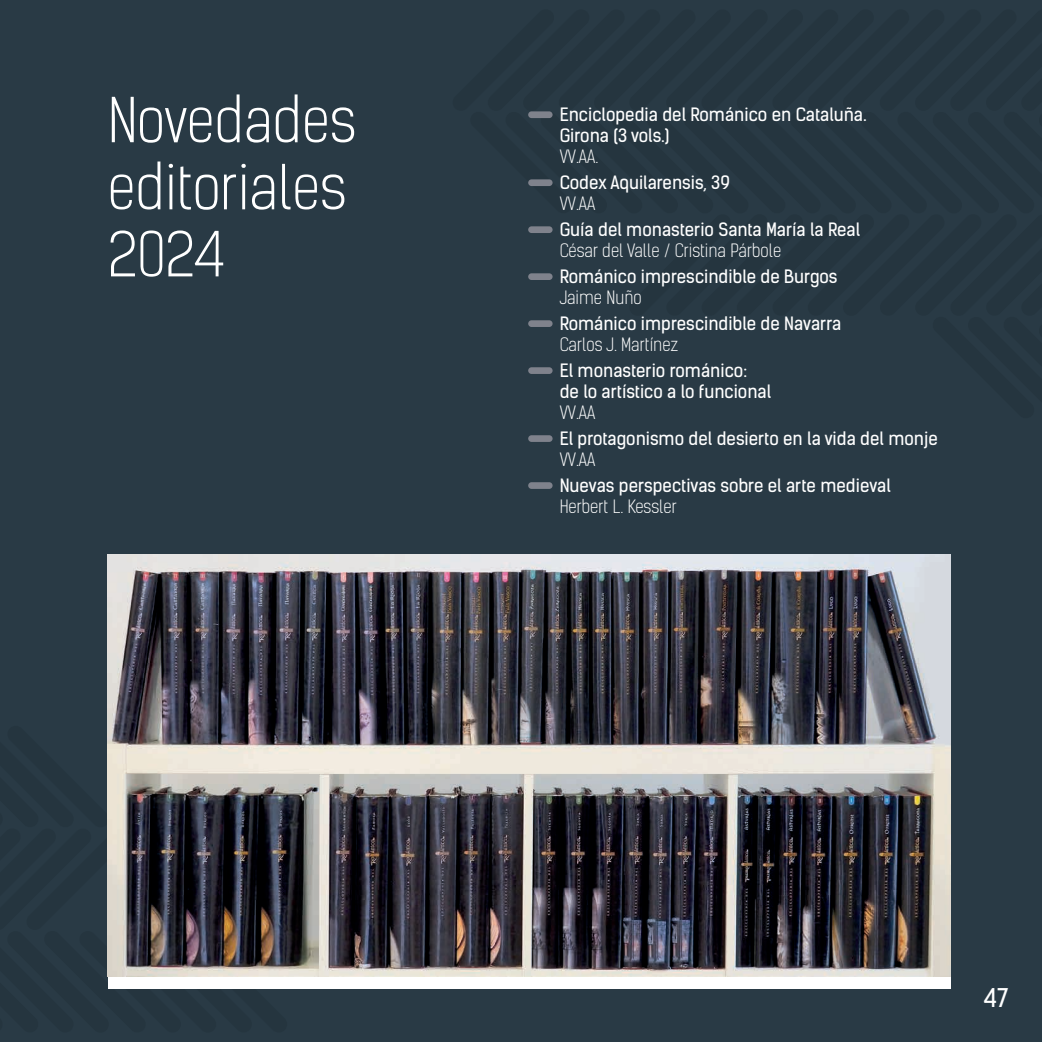
<style>
.page{position:relative;width:1042px;height:1042px;background:#293a45}
.page>*{position:absolute;margin:0;border:0;box-sizing:border-box;transform-origin:0 0}
.t1{font:300 58.98px/67px "Kelson Sans";color:#fff}
.t2{font:24.5px "Kelson Sans";color:#fff}
.t3{font:17.5px/21px "Kelson Sans";color:#fff}
.t4{font:300 17.5px "Kelson Sans";color:#fff}
</style>
<div class="page">
<div style="left:528px;top:111px;width:24px;height:7px;background:#7f828c;border-radius:3px"></div>
<div style="left:528px;top:179px;width:24px;height:7px;background:#7f828c;border-radius:3px"></div>
<div style="left:528px;top:226px;width:24px;height:7px;background:#7f828c;border-radius:3px"></div>
<div style="left:528px;top:273px;width:24px;height:7px;background:#7f828c;border-radius:3px"></div>
<div style="left:528px;top:320px;width:24px;height:7px;background:#7f828c;border-radius:3px"></div>
<div style="left:528px;top:367px;width:24px;height:7px;background:#7f828c;border-radius:3px"></div>
<div style="left:528px;top:435px;width:24px;height:7px;background:#7f828c;border-radius:3px"></div>
<div style="left:528px;top:482px;width:24px;height:7px;background:#7f828c;border-radius:3px"></div>
<div style="left:108px;top:554px;width:842px;height:434px;background:#fff"></div>
<img style="left:108px;top:554px;width:842px;height:423px">
<h1 class="t1" style="left:108px;top:88px;width:250px">Novedades editoriales<br>2024</h1>
<p class="t3" style="left:560px;top:104px;width:308px">Enciclopedia del Románico en Cataluña.<br>Girona (3 vols.)</p>
<p class="t4" style="left:560px;top:146px;width:40px">VV.AA.</p>
<p class="t3" style="left:560px;top:172px;width:172px">Codex Aquilarensis, 39</p>
<p class="t4" style="left:560px;top:193px;width:37px">VV.AA</p>
<p class="t3" style="left:560px;top:219px;width:302px">Guía del monasterio Santa María la Real</p>
<p class="t4" style="left:560px;top:240px;width:223px">César del Valle / Cristina Párbole</p>
<p class="t3" style="left:560px;top:266px;width:279px">Románico imprescindible de Burgos</p>
<p class="t4" style="left:560px;top:287px;width:83px">Jaime Nuño</p>
<p class="t3" style="left:560px;top:313px;width:283px">Románico imprescindible de Navarra</p>
<p class="t4" style="left:560px;top:334px;width:120px">Carlos J. Martínez</p>
<p class="t3" style="left:560px;top:360px;width:213px">El monasterio románico:<br>de lo artístico a lo funcional</p>
<p class="t4" style="left:560px;top:402px;width:37px">VV.AA</p>
<p class="t3" style="left:560px;top:428px;width:380px">El protagonismo del desierto en la vida del monje</p>
<p class="t4" style="left:560px;top:449px;width:37px">VV.AA</p>
<p class="t3" style="left:560px;top:475px;width:333px">Nuevas perspectivas sobre el arte medieval</p>
<p class="t4" style="left:560px;top:496px;width:119px">Herbert L. Kessler</p>
<h2 class="t2" style="left:984px;top:982px;width:26px">47</h2>
</div>
